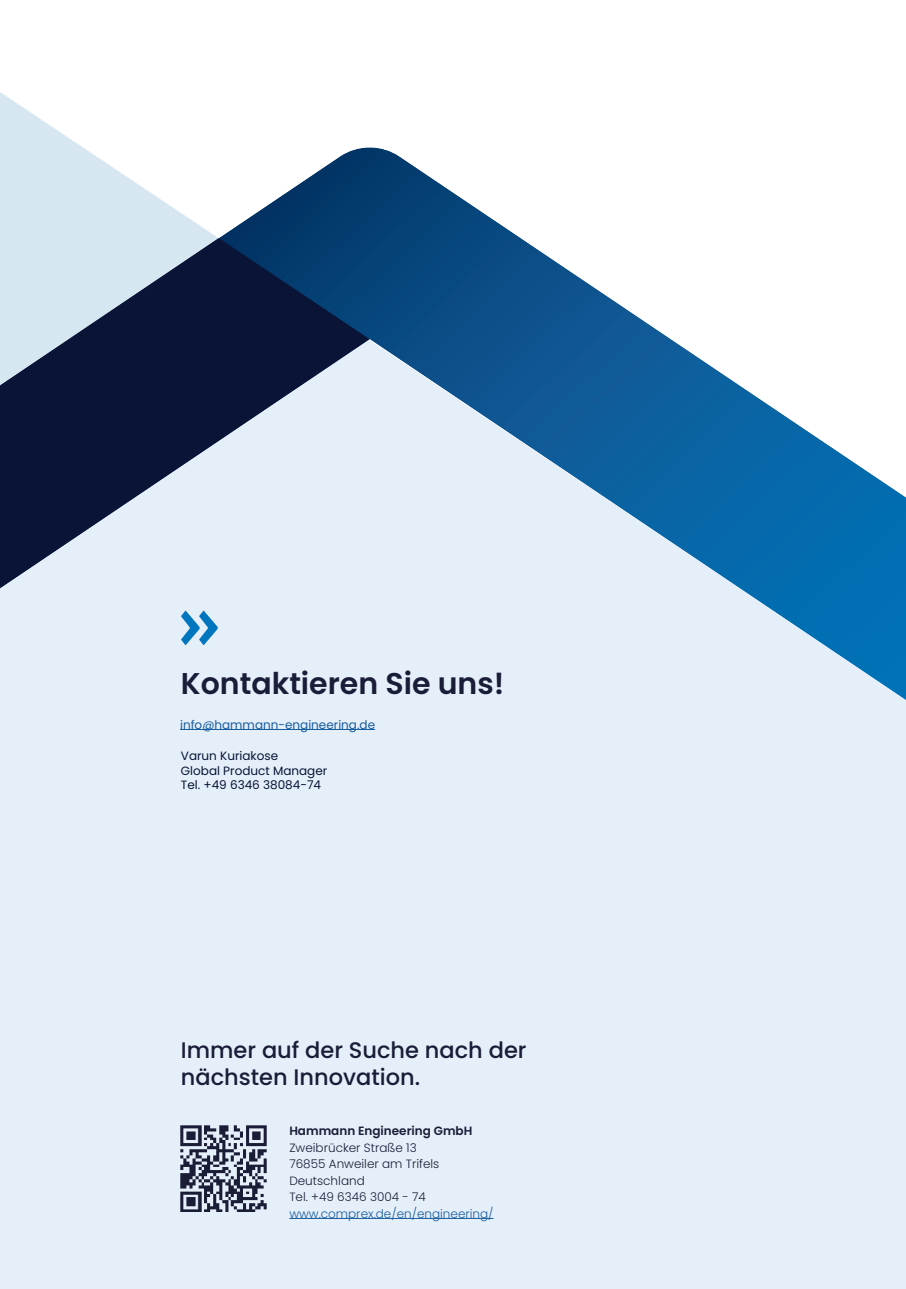
<style>
.page{position:relative;width:906px;height:1289px;background:#fff}
.page>*{position:absolute;margin:0;border:0;box-sizing:border-box;transform-origin:0 0}
.t1{font:600 30px "Poppins";color:#1a1d38}
.t2{font:500 22.5px/27px "Poppins";color:#1a1d38}
.t3{font:300 12px/16.5px "Poppins";color:#1a1d38}
.t4{font:12px/14.4px "Poppins";color:#091437}
.t5{font:300 12px "Poppins";color:#175d9e}
.t6{font:12px "Poppins";color:#175d9e}
.t7{font:600 12px "Poppins";color:#1a1d38}
</style>
<div class="page">
<div style="left:0;top:277px;width:906px;height:1011px;background:#e5eff9"></div>
<svg style="left:0;top:92px;width:82px;height:55px"></svg>
<svg style="left:0;top:147px;width:906px;height:553px"></svg>
<svg style="left:0;top:238px;width:370px;height:350px"></svg>
<img style="left:180px;top:1125px;width:87px;height:86px">
<hr style="left:289px;top:1218px;width:204px;height:1px;background:#175d9e">
<hr style="left:180px;top:729px;width:195px;height:1px;background:#175d9e">
<svg style="left:181px;top:610px;width:37px;height:35px"></svg>
<h1 class="t1" style="left:181px;top:670px;width:325px">Kontaktieren Sie uns!</h1>
<p class="t6" style="left:180px;top:717px;width:197px">info@hammann-engineering.de</p>
<p class="t4" style="left:181px;top:748px;width:148px">Varun Kuriakose<br>Global Product Manager<br>Tel. +49 6346 38084-74</p>
<h2 class="t2" style="left:181px;top:1036px;width:347px">Immer auf der Suche nach der nächsten Innovation.</h2>
<p class="t7" style="left:289px;top:1125px;width:184px">Hammann Engineering GmbH</p>
<p class="t3" style="left:289px;top:1139px;width:151px">Zweibrücker Straße 13<br>76855 Anweiler am Trifels<br>Deutschland<br>Tel. +49 6346 3004 - 74</p>
<p class="t5" style="left:289px;top:1206px;width:206px">www.comprex.de/en/engineering/</p>
</div>
